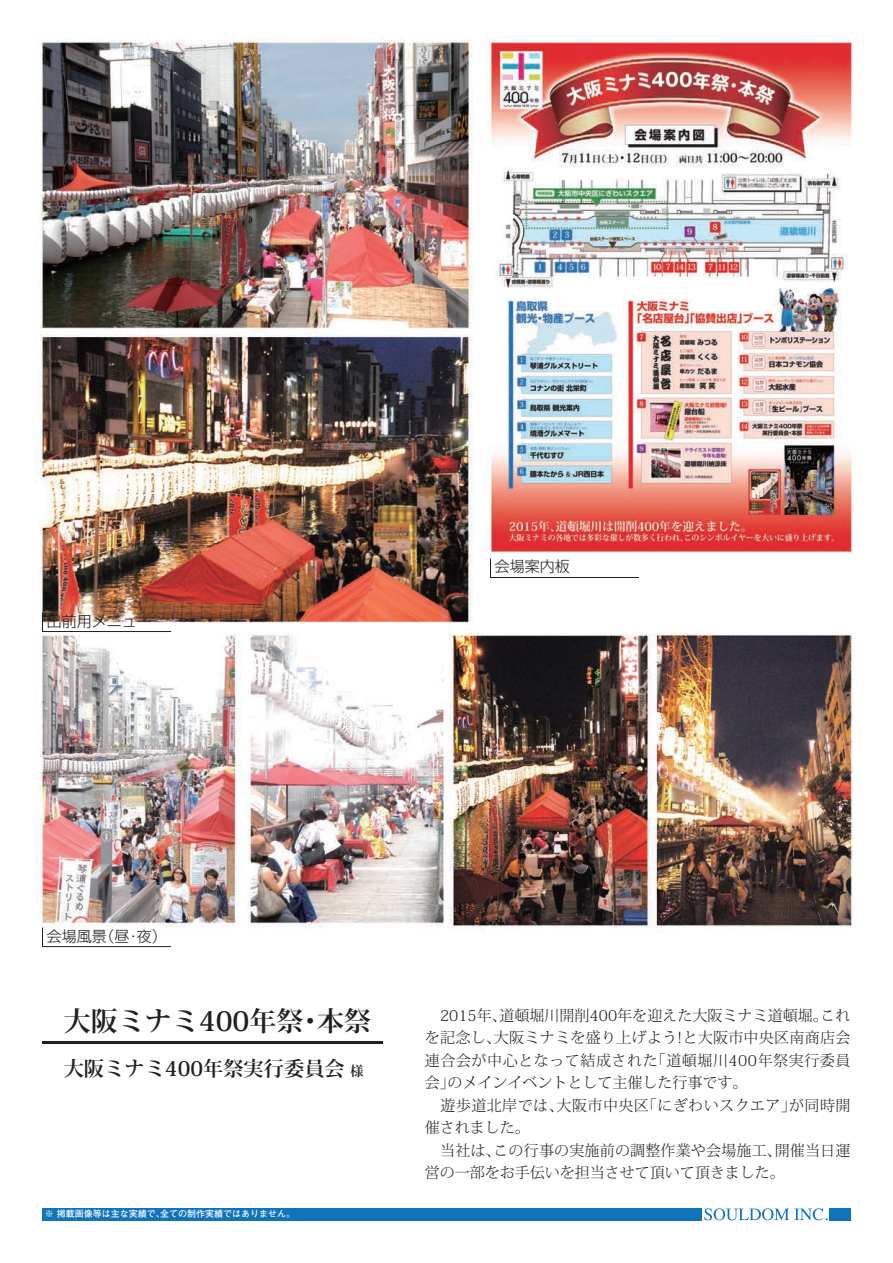
<style>
.page{position:relative;width:893px;height:1263px;background:#fff}
.page>*{position:absolute;margin:0;border:0;box-sizing:border-box;transform-origin:0 0}
.t1{font:27px "Koz Min Pr 6 N Bold 90 pv RKSJ H";color:#231f20}
.t2{font:20.25px "Koz Min Pr 6 N Bold 90 pv RKSJ H";color:#231f20}
.t3{font:15px/22.5px "Koz Min Pr 6 N Light 90 pv RKSJ H";letter-spacing:.015em;color:#231f20}
.t4{font:15px "Shin Go Pro Light 90 pv RKSJ H";color:#231f20}
.t5{font:9px "Futo Go B101 Pro Bold 90 pv RKSJ H";color:#fff}
.s1{font-size:13.5px}
</style>
<div class="page">
<img style="left:34px;top:34px;width:819px;height:1187px">
<hr style="left:43px;top:1042px;width:340px;height:2px;background:#231f20">
<svg style="left:704px;top:1208px;width:124px;height:12px"></svg>
<div style="left:42px;top:1208px;width:660px;height:12px;background:#1074bc"></div>
<div style="left:829px;top:1208px;width:21px;height:12px;background:#1074bc"></div>
<svg style="left:42px;top:927px;width:129px;height:20px"></svg>
<svg style="left:42px;top:612px;width:129px;height:20px"></svg>
<svg style="left:490px;top:558px;width:149px;height:20px"></svg>
<p class="t4" style="left:47px;top:615px;width:106px">出前用メニュー</p>
<p class="t4" style="left:495px;top:561px;width:76px">会場案内板</p>
<p class="t4" style="left:47px;top:930px;width:121px">会場風景（昼・夜）</p>
<h1 class="t1" style="left:64px;top:1010px;width:309px">大阪ミナミ400年祭・本祭</h1>
<h2 class="t2" style="left:64px;top:1060px;width:302px">大阪ミナミ400年祭実行委員会 <span class="s1">様</span></h2>
<p class="t5" style="left:45px;top:1210px;width:252px">※ 掲載画像等は主な実績で、全ての制作実績ではありません。</p>
<p class="t3" style="left:425px;top:1006px;width:427px">　2015年、道頓堀川開削400年を迎えた大阪ミナミ道頓堀。これを記念し、大阪ミナミを盛り上げよう!と大阪市中央区南商店会連合会が中心となって結成された「道頓堀川400年祭実行委員会」のメインイベントとして主催した行事です。<br>　遊歩道北岸では、大阪市中央区「にぎわいスクエア」が同時開催されました。<br>　当社は、この行事の実施前の調整作業や会場施工、開催当日運営の一部をお手伝いを担当させて頂いて頂きました。</p>
</div>
